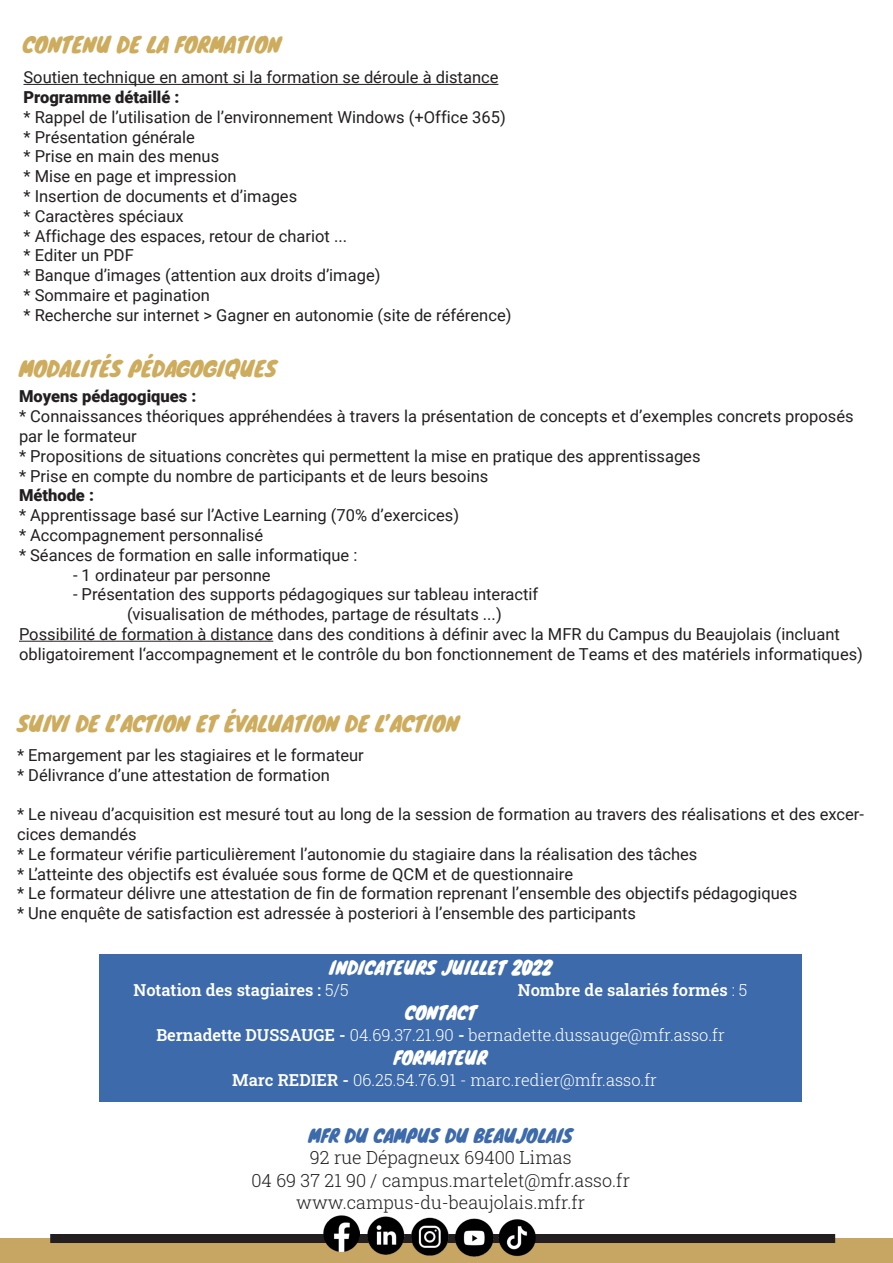
<style>
.page{position:relative;width:893px;height:1263px;background:#fff}
.page>*{position:absolute;margin:0;border:0;box-sizing:border-box;transform-origin:0 0}
.t1{font:21px "Knewave";color:#ceac5e}
.t2{font:300 18px "Roboto Slab";color:#231f20}
.t3{font:18px "Knewave";color:#fff}
.t4{font:18px "Knewave";color:#3d6aaa}
.t5{font:16.5px/19.8px "Roboto";color:#231f20}
.t6{font:300 16.5px "Roboto Slab";color:#fff}
.t7{font:600 16.5px "Roboto Slab";color:#fff}
.t8{font:900 16.5px "Roboto";color:#231f20}
.s1{font-weight:300}
.s2{font-weight:600}
</style>
<div class="page">
<div style="left:0;top:1239px;width:893px;height:24px;background:#c7a562"></div>
<div style="left:50px;top:1234px;width:785px;height:9px;background:#231f20"></div>
<hr style="left:23px;top:84px;width:475px;height:1px;background:#231f20">
<div style="left:99px;top:954px;width:703px;height:148px;background:#3d6aaa"></div>
<hr style="left:19px;top:641px;width:254px;height:1px;background:#231f20">
<img style="left:498px;top:1219px;width:38px;height:38px">
<img style="left:411px;top:1217px;width:38px;height:39px">
<img style="left:324px;top:1215px;width:36px;height:36px">
<img style="left:367px;top:1216px;width:38px;height:39px">
<img style="left:455px;top:1218px;width:39px;height:39px">
<p class="t1" style="left:23px;top:28px;width:260px">CONTENU DE LA FORMATION</p>
<p class="t5" style="left:23px;top:67px;width:476px">Soutien technique en amont si la formation se déroule à distance</p>
<p class="t8" style="left:23px;top:86px;width:158px">Programme détaillé :</p>
<p class="t5" style="left:23px;top:106px;width:484px">* Rappel de l’utilisation de l’environnement Windows (+Office 365)</p>
<p class="t5" style="left:23px;top:126px;width:173px">* Présentation générale</p>
<p class="t5" style="left:23px;top:146px;width:197px">* Prise en main des menus</p>
<p class="t5" style="left:23px;top:166px;width:215px">* Mise en page et impression</p>
<p class="t5" style="left:23px;top:186px;width:275px">* Insertion de documents et d’images</p>
<p class="t5" style="left:23px;top:205px;width:162px">* Caractères spéciaux</p>
<p class="t5" style="left:23px;top:225px;width:325px">* Affichage des espaces, retour de chariot ...</p>
<p class="t5" style="left:23px;top:245px;width:112px">* Editer un PDF</p>
<p class="t5" style="left:23px;top:265px;width:358px">* Banque d’images (attention aux droits d’image)</p>
<p class="t5" style="left:23px;top:285px;width:188px">* Sommaire et pagination</p>
<p class="t5" style="left:23px;top:304px;width:489px">* Recherche sur internet &gt; Gagner en autonomie (site de référence)</p>
<p class="t1" style="left:19px;top:352px;width:259px">MODALITÉS PÉDAGOGIQUES</p>
<p class="t8" style="left:19px;top:385px;width:179px">Moyens pédagogiques :</p>
<p class="t5" style="left:19px;top:406px;width:836px">* Connaissances théoriques appréhendées à travers la présentation de concepts et d’exemples concrets proposés par le formateur</p>
<p class="t5" style="left:19px;top:445px;width:683px">* Propositions de situations concrètes qui permettent la mise en pratique des apprentissages</p>
<p class="t5" style="left:19px;top:465px;width:471px">* Prise en compte du nombre de participants et de leurs besoins</p>
<p class="t8" style="left:19px;top:484px;width:76px">Méthode :</p>
<p class="t5" style="left:19px;top:505px;width:442px">* Apprentissage basé sur l’Active Learning (70% d’exercices)</p>
<p class="t5" style="left:19px;top:525px;width:246px">* Accompagnement personnalisé</p>
<p class="t5" style="left:19px;top:544px;width:340px">* Séances de formation en salle informatique :</p>
<p class="t5" style="left:73px;top:564px;width:199px">- 1 ordinateur par personne</p>
<p class="t5" style="left:73px;top:584px;width:467px">- Présentation des supports pédagogiques sur tableau interactif</p>
<p class="t5" style="left:127px;top:604px;width:376px">(visualisation de méthodes, partage de résultats ...)</p>
<p class="t5" style="left:19px;top:624px;width:845px">Possibilité de formation à distance dans des conditions à définir avec la MFR du Campus du Beaujolais (incluant obligatoirement l‘accompagnement et le contrôle du bon fonctionnement de Teams et des matériels informatiques)</p>
<p class="t1" style="left:17px;top:707px;width:443px">SUIVI DE L’ACTION ET ÉVALUATION DE L’ACTION</p>
<p class="t5" style="left:17px;top:744px;width:348px">* Emargement par les stagiaires et le formateur</p>
<p class="t5" style="left:17px;top:764px;width:314px">* Délivrance d’une attestation de formation</p>
<p class="t5" style="left:17px;top:804px;width:848px">* Le niveau d’acquisition est mesuré tout au long de la session de formation au travers des réalisations et des excer&shy;cices demandés<br>* Le formateur vérifie particulièrement l’autonomie du stagiaire dans la réalisation des tâches</p>
<p class="t5" style="left:17px;top:863px;width:558px">* L’atteinte des objectifs est évaluée sous forme de QCM et de questionnaire</p>
<p class="t5" style="left:17px;top:883px;width:782px">* Le formateur délivre une attestation de fin de formation reprenant l’ensemble des objectifs pédagogiques</p>
<p class="t5" style="left:17px;top:903px;width:621px">* Une enquête de satisfaction est adressée à posteriori à l’ensemble des participants</p>
<p class="t3" style="left:329px;top:953px;width:224px">INDICATEURS JUILLET 2022</p>
<p class="t7" style="left:134px;top:979px;width:217px">Notation des stagiaires : <span class="s1">5/5</span></p>
<p class="t7" style="left:518px;top:979px;width:231px">Nombre de salariés formés <span class="s1">: 5</span></p>
<p class="t3" style="left:405px;top:998px;width:73px">CONTACT</p>
<p class="t6" style="left:156px;top:1024px;width:570px"><span class="s2">Bernadette DUSSAUGE -</span> 04.69.37.21.90 <span class="s2">-</span> bernadette.dussauge@mfr.asso.fr</p>
<p class="t3" style="left:394px;top:1043px;width:95px">FORMATEUR</p>
<p class="t6" style="left:232px;top:1069px;width:426px"><span class="s2">Marc REDIER -</span> 06.25.54.76.91 - marc.redier@mfr.asso.fr</p>
<p class="t4" style="left:309px;top:1121px;width:266px">MFR DU CAMPUS DU BEAUJOLAIS</p>
<p class="t2" style="left:310px;top:1145px;width:263px">92 rue Dépagneux 69400 Limas</p>
<p class="t2" style="left:251px;top:1168px;width:380px">04 69 37 21 90 / campus.martelet@mfr.asso.fr</p>
<p class="t2" style="left:296px;top:1190px;width:291px">www.campus-du-beaujolais.mfr.fr</p>
</div>
